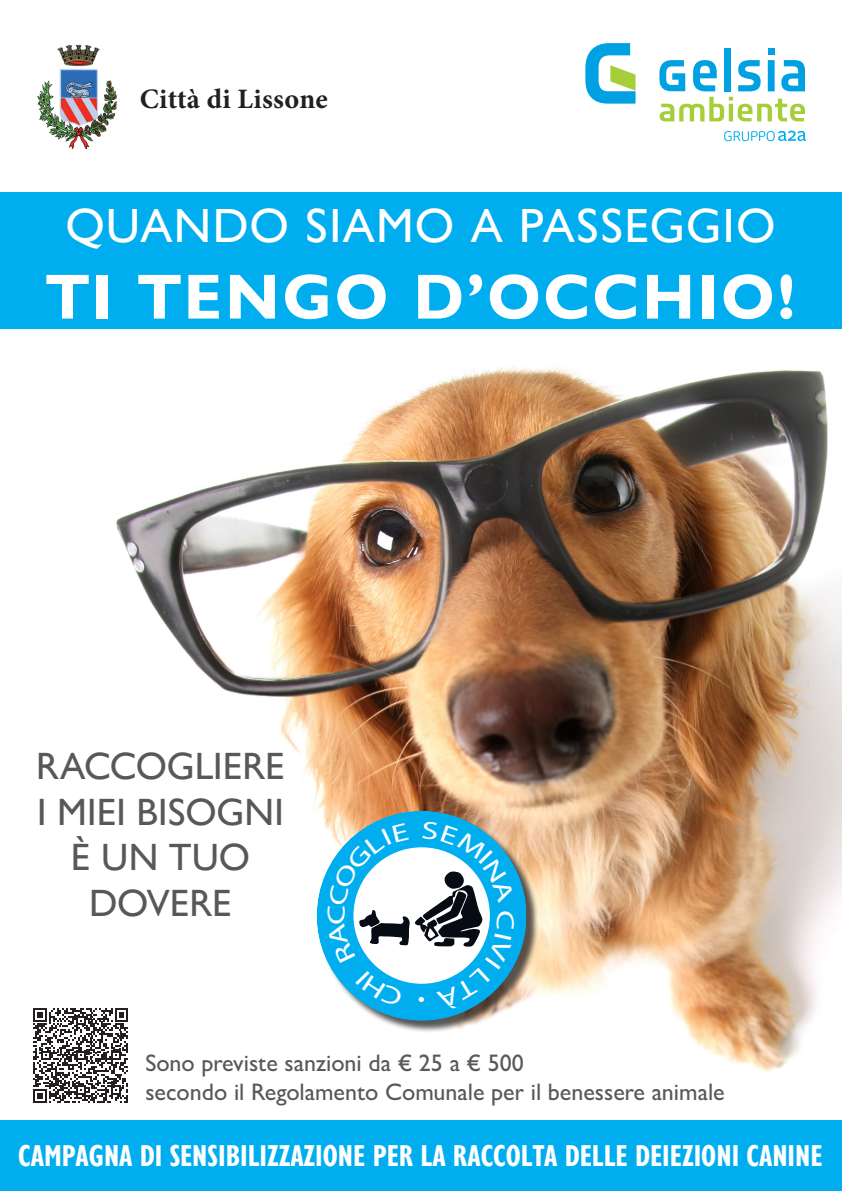
<style>
.page{position:relative;width:842px;height:1191px;background:#fff}
.page>*{position:absolute;margin:0;border:0;box-sizing:border-box;transform-origin:0 0}
.t1{font:700 64px "Gill Sans Nova";letter-spacing:.04em;color:#fff}
.t2{font:500 48px "Gill Sans Nova";letter-spacing:.025em;color:#fff}
.t3{font:500 38px "Gill Sans Nova";color:#57585a}
.t4{font:700 condensed 31px "Gill Sans Nova";color:#fff}
.t5{font:700 28.2px "Minion Pro";letter-spacing:.01em;color:#231f20}
.t6{font:500 24px "Gill Sans";color:#57585a}
</style>
<div class="page">
<img style="left:98px;top:192px;width:744px;height:880px">
<div style="left:0;top:193px;width:842px;height:136px;background:#00aeef"></div>
<svg style="left:724px;top:131px;width:82px;height:10px"></svg>
<svg style="left:659px;top:60px;width:26px;height:31px"></svg>
<svg style="left:724px;top:48px;width:7px;height:43px"></svg>
<svg style="left:738px;top:60px;width:23px;height:31px"></svg>
<div style="left:768px;top:60px;width:7px;height:31px;background:#00a1e3"></div>
<svg style="left:781px;top:60px;width:24px;height:31px"></svg>
<div style="left:768px;top:48px;width:7px;height:7px;background:#00a1e3"></div>
<svg style="left:693px;top:60px;width:24px;height:31px"></svg>
<svg style="left:660px;top:97px;width:145px;height:24px"></svg>
<svg style="left:585px;top:43px;width:50px;height:61px"></svg>
<div style="left:0;top:1120px;width:841px;height:71px;background:#00aeef"></div>
<img style="left:50px;top:45px;width:50px;height:76px">
<div style="left:318px;top:812px;width:220px;height:221px;background:#231f20;opacity:.75"></div>
<svg style="left:317px;top:810px;width:209px;height:210px"></svg>
<div style="left:26px;top:1000px;width:110px;height:110px;background:#fff"></div>
<svg style="left:33px;top:1008px;width:95px;height:94px"></svg>
<svg style="left:327px;top:821px;width:188px;height:190px"></svg>
<p class="t5" style="left:140px;top:79px;width:190px">Città di Lissone</p>
<p class="t2" style="left:65px;top:196px;width:712px">QUANDO SIAMO A PASSEGGIO</p>
<p class="t1" style="left:45px;top:259px;width:752px">TI TENGO D’OCCHIO!</p>
<p class="t3" style="left:36px;top:743px;width:251px">RACCOGLIERE</p>
<p class="t3" style="left:37px;top:788px;width:248px">I MIEI BISOGNI</p>
<p class="t3" style="left:71px;top:834px;width:181px">È UN TUO</p>
<p class="t3" style="left:89px;top:879px;width:144px">DOVERE</p>
<p class="t6" style="left:145px;top:1048px;width:380px">Sono previste sanzioni da € 25 a € 500</p>
<p class="t6" style="left:145px;top:1077px;width:581px">secondo il Regolamento Comunale per il benessere animale</p>
<p class="t4" style="left:18px;top:1138px;width:806px">CAMPAGNA DI SENSIBILIZZAZIONE PER LA RACCOLTA DELLE DEIEZIONI CANINE</p>
</div>
